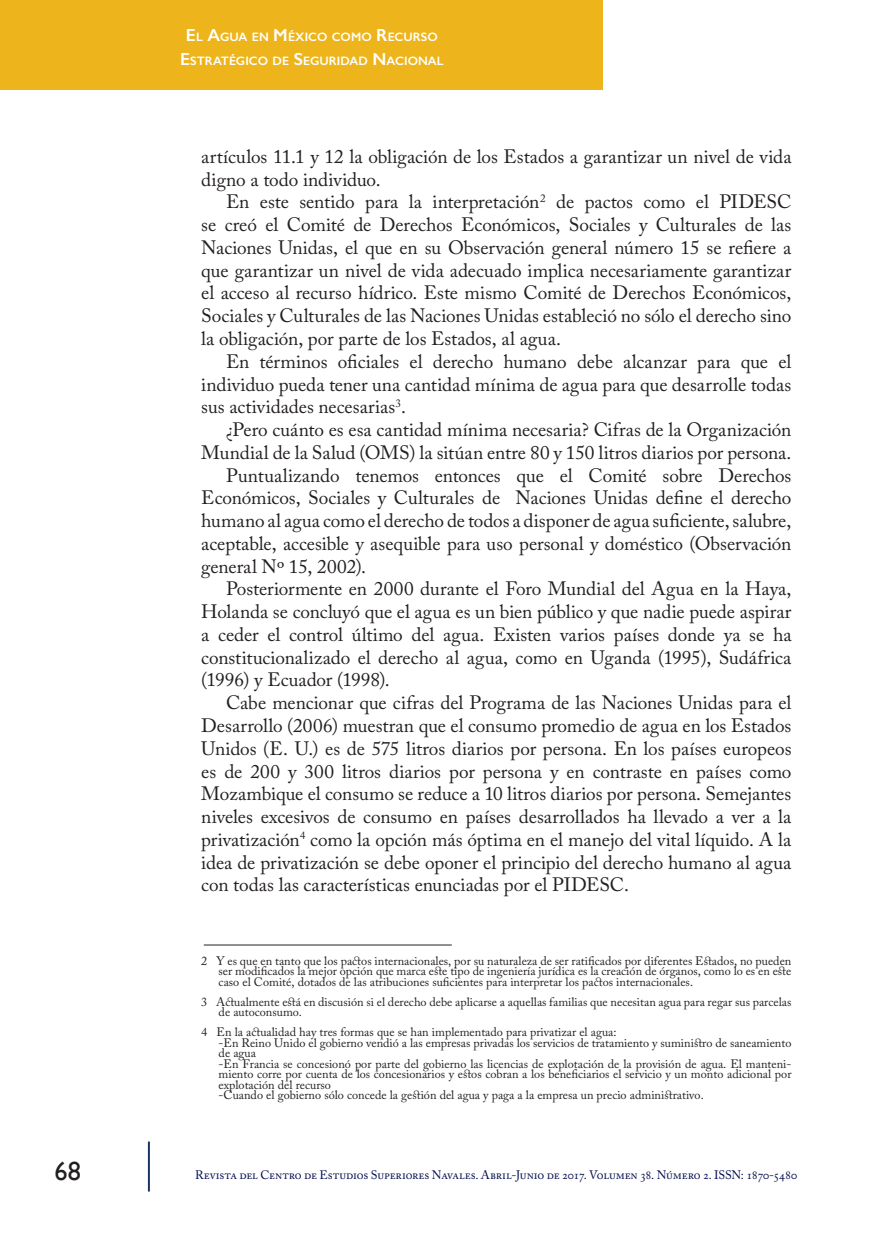
<style>
.page{position:relative;width:893px;height:1241px;background:#fff}
.page>*{position:absolute;margin:0;border:0;box-sizing:border-box;transform-origin:0 0}
.t1{font:26.25px "Gill Sans";color:#231f20}
._05_Normal{font:19.25px/22.8px "Adobe Caslon Pro";color:#231f20;text-align:justify}
._16_Nota_al_pie{font:12.25px/10.5px "Adobe Caslon Pro";color:#231f20;text-align:justify}
.t2{font:12.25px "Adobe Caslon Pro";letter-spacing:-.015em;color:#030e4f}
.t3{font:600 12.25px/24.5px "Gill Sans";letter-spacing:.005em;color:#fff;text-align:center}
.s1{font-size:17.5px}
</style>
<div class="page">
<hr style="left:148px;top:1141px;width:2px;height:50px;background:#183463">
<div style="left:0;top:0;width:603px;height:89px;background:#edb41b"></div>
<hr style="left:204px;top:944px;width:248px;height:1px;background:#57585a">
<h1 class="t1" style="left:55px;top:1155px;width:28px">68<sup>68</sup></h1>
<p class="t3" style="left:180px;top:24px;width:265px"><span class="s1">E</span>L <span class="s1">A</span>GUA EN <span class="s1">M</span>ÉXICO COMO <span class="s1">R</span>ECURSO<br><span class="s1">E</span>STRATÉGICO DE <span class="s1">S</span>EGURIDAD <span class="s1">N</span>ACIONAL</p>
<p class="_05_Normal" style="left:201px;top:145px;width:592px">artículos 11.1 y 12 la obligación de los Estados a garantizar un nivel de vida digno a todo individuo.</p>
<p class="_05_Normal" style="left:201px;top:190px;width:592px;text-indent:25px">En este sentido para la interpretación<sup>2</sup> de pactos como el PIDESC se creó el Comité de Derechos Económicos, Sociales y Culturales de las Naciones Unidas, el que en su Observación general número 15 se refiere a que garantizar un nivel de vida adecuado implica necesariamente garantizar el acceso al recurso hídrico. Este mismo Comité de Derechos Económicos, Sociales y Culturales de las Naciones Unidas estableció no sólo el derecho sino la obligación, por parte de los Estados, al agua.</p>
<p class="_05_Normal" style="left:201px;top:349px;width:592px;text-indent:25px">En términos oficiales el derecho humano debe alcanzar para que el individuo pueda tener una cantidad mínima de agua para que desarrolle todas sus actividades necesarias<sup>3</sup>.</p>
<p class="_05_Normal" style="left:201px;top:418px;width:592px;text-align:right">¿Pero cuánto es esa cantidad mínima necesaria? Cifras de la Organización<br>Mundial de la Salud (OMS) la sitúan entre 80 y 150 litros diarios por persona.</p>
<p class="_05_Normal" style="left:201px;top:463px;width:592px;text-indent:25px">Puntualizando tenemos entonces que el Comité sobre Derechos Económicos, Sociales y Culturales de Naciones Unidas define el derecho humano al agua como el derecho de todos a disponer de agua suficiente, salubre, aceptable, accesible y asequible para uso personal y doméstico (Observación general Nº 15, 2002).</p>
<p class="_05_Normal" style="left:201px;top:577px;width:592px;text-indent:25px">Posteriormente en 2000 durante el Foro Mundial del Agua en la Haya, Holanda se concluyó que el agua es un bien público y que nadie puede aspirar a ceder el control último del agua. Existen varios países donde ya se ha constitucionalizado el derecho al agua, como en Uganda (1995), Sudáfrica (1996) y Ecuador (1998).</p>
<p class="_05_Normal" style="left:201px;top:691px;width:592px;text-indent:25px">Cabe mencionar que cifras del Programa de las Naciones Unidas para el Desarrollo (2006) muestran que el consumo promedio de agua en los Estados Unidos (E. U.) es de 575 litros diarios por persona. En los países europeos es de 200 y 300 litros diarios por persona y en contraste en países como Mozambique el consumo se reduce a 10 litros diarios por persona. Semejantes niveles excesivos de consumo en países desarrollados ha llevado a ver a la privatización<sup>4</sup> como la opción más óptima en el manejo del vital líquido. A la idea de privatización se debe oponer el principio del derecho humano al agua con todas las características enunciadas por el PIDESC.</p>
<p class="_16_Nota_al_pie" style="left:219px;top:955px;width:574px;text-indent:-17px">2 Y es que en tanto que los pactos internacionales, por su naturaleza de ser ratificados por diferentes Estados, no pueden ser modificados la mejor opción que marca este tipo de ingeniería jurídica es la creación de órganos, como lo es en este caso el Comité, dotados de las atribuciones suficientes para interpretar los pactos internacionales.</p>
<p class="_16_Nota_al_pie" style="left:219px;top:996px;width:574px;text-indent:-17px">3 Actualmente está en discusión si el derecho debe aplicarse a aquellas familias que necesitan agua para regar sus parcelas de autoconsumo.</p>
<p class="_16_Nota_al_pie" style="left:201px;top:1026px;width:417px">4 En la actualidad hay tres formas que se han implementado para privatizar el agua:</p>
<p class="_16_Nota_al_pie" style="left:219px;top:1036px;width:574px">-En Reino Unido el gobierno vendió a las empresas privadas los servicios de tratamiento y suministro de saneamiento de agua</p>
<p class="_16_Nota_al_pie" style="left:219px;top:1057px;width:574px">-En Francia se concesionó por parte del gobierno las licencias de explotación de la provisión de agua. El manteni&shy;miento corre por cuenta de los concesionarios y estos cobran a los beneficiarios el servicio y un monto adicional por explotación del recurso</p>
<p class="_16_Nota_al_pie" style="left:219px;top:1089px;width:487px">-Cuando el gobierno sólo concede la gestión del agua y paga a la empresa un precio administrativo.</p>
<p class="t2" style="left:195px;top:1167px;width:603px">Revista del Centro de Estudios Superiores Navales. Abril-Junio de 2017. Volumen 38. Número 2. ISSN: 1870-5480</p>
</div>
